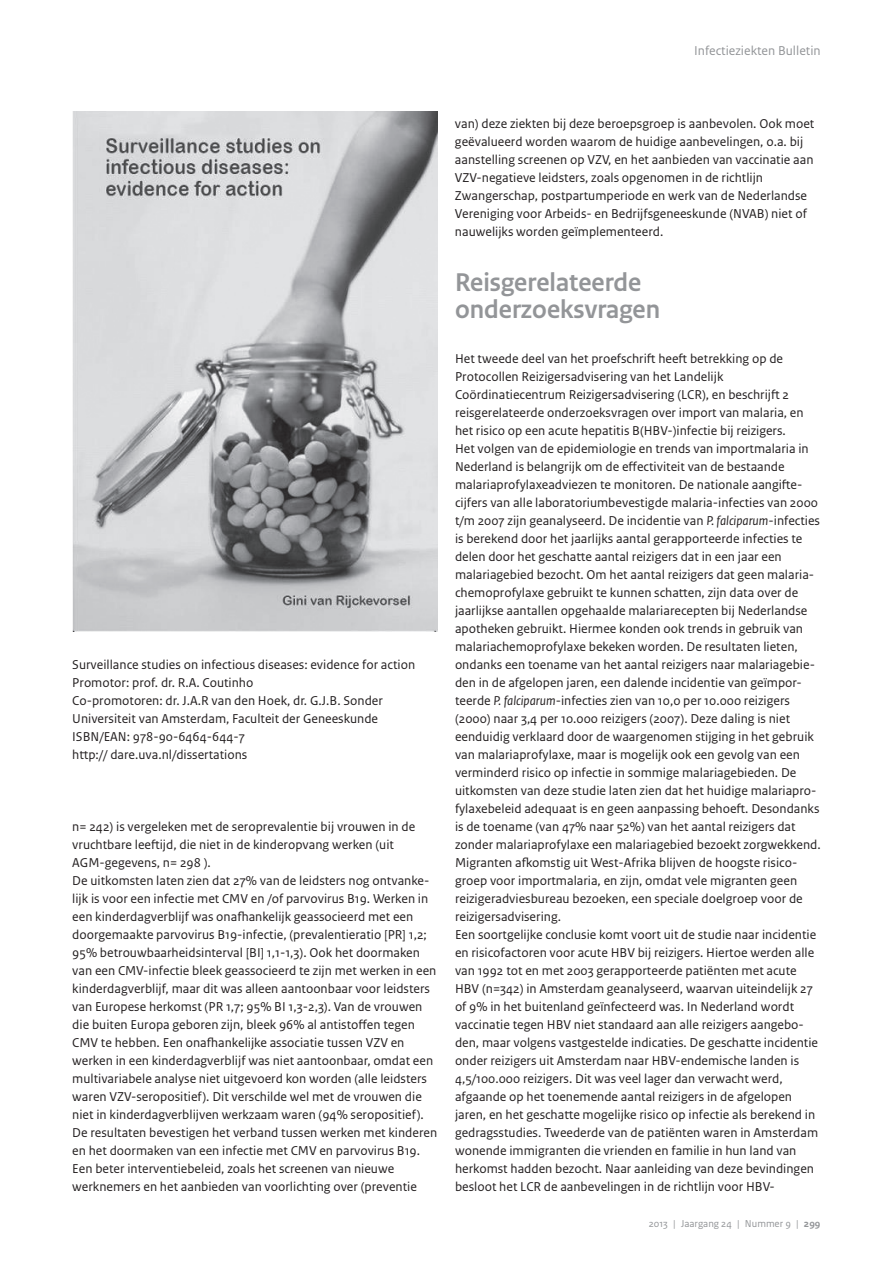
<style>
.page{position:relative;width:893px;height:1263px;background:#fff}
.page>*{position:absolute;margin:0;border:0;box-sizing:border-box;transform-origin:0 0}
.t1{font:700 27px/27px "Rijksoverheid Sans Heading";color:#939598}
.t2{font:13.5px/18px "Rijksoverheid Sans Text";color:#231f20}
.t3{font:13.5px "Rijksoverheid Sans Text";color:#939598}
.t4{font:10.5px "Rijksoverheid Sans Text";color:#939598}
.s1{font-style:italic}
.s2{font-weight:700}
</style>
<div class="page">
<img style="left:72px;top:112px;width:366px;height:519px">
<p class="t3" style="left:694px;top:43px;width:128px">Infectieziekten Bulletin</p>
<p class="t2" style="left:72px;top:655px;width:344px">Surveillance studies on infectious diseases: evidence for action Promotor: prof. dr. R.A. Coutinho<br>Co-promotoren: dr. J.A.R van den Hoek, dr. G.J.B. Sonder Universiteit van Amsterdam, Faculteit der Geneeskunde ISBN/EAN: 978-90-6464-644-7<br>http:// dare.uva.nl/dissertations</p>
<p class="t2" style="left:72px;top:817px;width:366px">n= 242) is vergeleken met de seroprevalentie bij vrouwen in de vruchtbare leeftijd, die niet in de kinderopvang werken (uit AGM-gegevens, n= 298 ).<br>De uitkomsten laten zien dat 27% van de leidsters nog ontvanke&shy;lijk is voor een infectie met CMV en /of parvovirus B19. Werken in een kinderdagverblijf was onafhankelijk geassocieerd met een doorgemaakte parvovirus B19-infectie, (prevalentieratio [PR] 1,2; 95% betrouwbaarheidsinterval [BI] 1,1-1,3). Ook het doormaken van een CMV-infectie bleek geassocieerd te zijn met werken in een kinderdagverblijf, maar dit was alleen aantoonbaar voor leidsters van Europese herkomst (PR 1,7; 95% BI 1,3-2,3). Van de vrouwen die buiten Europa geboren zijn, bleek 96% al antistoffen tegen CMV te hebben. Een onafhankelijke associatie tussen VZV en werken in een kinderdagverblijf was niet aantoonbaar, omdat een multivariabele analyse niet uitgevoerd kon worden (alle leidsters waren VZV-seropositief). Dit verschilde wel met de vrouwen die niet in kinderdagverblijven werkzaam waren (94% seropositief).<br>De resultaten bevestigen het verband tussen werken met kinderen en het doormaken van een infectie met CMV en parvovirus B19.<br>Een beter interventiebeleid, zoals het screenen van nieuwe werknemers en het aanbieden van voorlichting over (preventie</p>
<p class="t2" style="left:455px;top:115px;width:361px">van) deze ziekten bij deze beroepsgroep is aanbevolen. Ook moet geëvalueerd worden waarom de huidige aanbevelingen, o.a. bij aanstelling screenen op VZV, en het aanbieden van vaccinatie aan VZV-negatieve leidsters, zoals opgenomen in de richtlijn Zwangerschap, postpartumperiode en werk van de Nederlandse Vereniging voor Arbeids- en Bedrijfsgeneeskunde (NVAB) niet of nauwelijks worden geïmplementeerd.</p>
<h1 class="t1" style="left:455px;top:269px;width:207px">Reisgerelateerde onderzoeksvragen</h1>
<p class="t2" style="left:455px;top:349px;width:367px">Het tweede deel van het proefschrift heeft betrekking op de Protocollen Reizigersadvisering van het Landelijk Coördinatiecentrum Reizigersadvisering (LCR), en beschrijft 2 reisgerelateerde onderzoeksvragen over import van malaria, en het risico op een acute hepatitis B(HBV-)infectie bij reizigers.<br>Het volgen van de epidemiologie en trends van importmalaria in Nederland is belangrijk om de effectiviteit van de bestaande malariaprofylaxeadviezen te monitoren. De nationale aangifte&shy;cijfers van alle laboratoriumbevestigde malaria-infecties van 2000 t/m 2007 zijn geanalyseerd. De incidentie van <span class="s1">P. falciparum</span>-infecties is berekend door het jaarlijks aantal gerapporteerde infecties te delen door het geschatte aantal reizigers dat in een jaar een malariagebied bezocht. Om het aantal reizigers dat geen malaria&shy;chemoprofylaxe gebruikt te kunnen schatten, zijn data over de jaarlijkse aantallen opgehaalde malariarecepten bij Nederlandse apotheken gebruikt. Hiermee konden ook trends in gebruik van malariachemoprofylaxe bekeken worden. De resultaten lieten, ondanks een toename van het aantal reizigers naar malariagebie&shy;den in de afgelopen jaren, een dalende incidentie van geïmpor&shy;teerde <span class="s1">P. falciparum</span>-infecties zien van 10,0 per 10.000 reizigers (2000) naar 3,4 per 10.000 reizigers (2007). Deze daling is niet eenduidig verklaard door de waargenomen stijging in het gebruik van malariaprofylaxe, maar is mogelijk ook een gevolg van een verminderd risico op infectie in sommige malariagebieden. De uitkomsten van deze studie laten zien dat het huidige malariapro&shy;fylaxebeleid adequaat is en geen aanpassing behoeft. Desondanks is de toename (van 47% naar 52%) van het aantal reizigers dat zonder malariaprofylaxe een malariagebied bezoekt zorgwekkend.<br>Migranten afkomstig uit West-Afrika blijven de hoogste risico&shy;groep voor importmalaria, en zijn, omdat vele migranten geen reizigeradviesbureau bezoeken, een speciale doelgroep voor de reizigersadvisering.<br>Een soortgelijke conclusie komt voort uit de studie naar incidentie en risicofactoren voor acute HBV bij reizigers. Hiertoe werden alle van 1992 tot en met 2003 gerapporteerde patiënten met acute HBV (n=342) in Amsterdam geanalyseerd, waarvan uiteindelijk 27 of 9% in het buitenland geïnfecteerd was. In Nederland wordt vaccinatie tegen HBV niet standaard aan alle reizigers aangebo&shy;den, maar volgens vastgestelde indicaties. De geschatte incidentie onder reizigers uit Amsterdam naar HBV-endemische landen is 4,5/100.000 reizigers. Dit was veel lager dan verwacht werd, afgaande op het toenemende aantal reizigers in de afgelopen jaren, en het geschatte mogelijke risico op infectie als berekend in gedragsstudies. Tweederde van de patiënten waren in Amsterdam wonende immigranten die vrienden en familie in hun land van herkomst hadden bezocht. Naar aanleiding van deze bevindingen besloot het LCR de aanbevelingen in de richtlijn voor HBV-</p>
<p class="t4" style="left:649px;top:1217px;width:173px">2013 | Jaargang 24 | Nummer 9 | <span class="s2">299</span></p>
</div>
